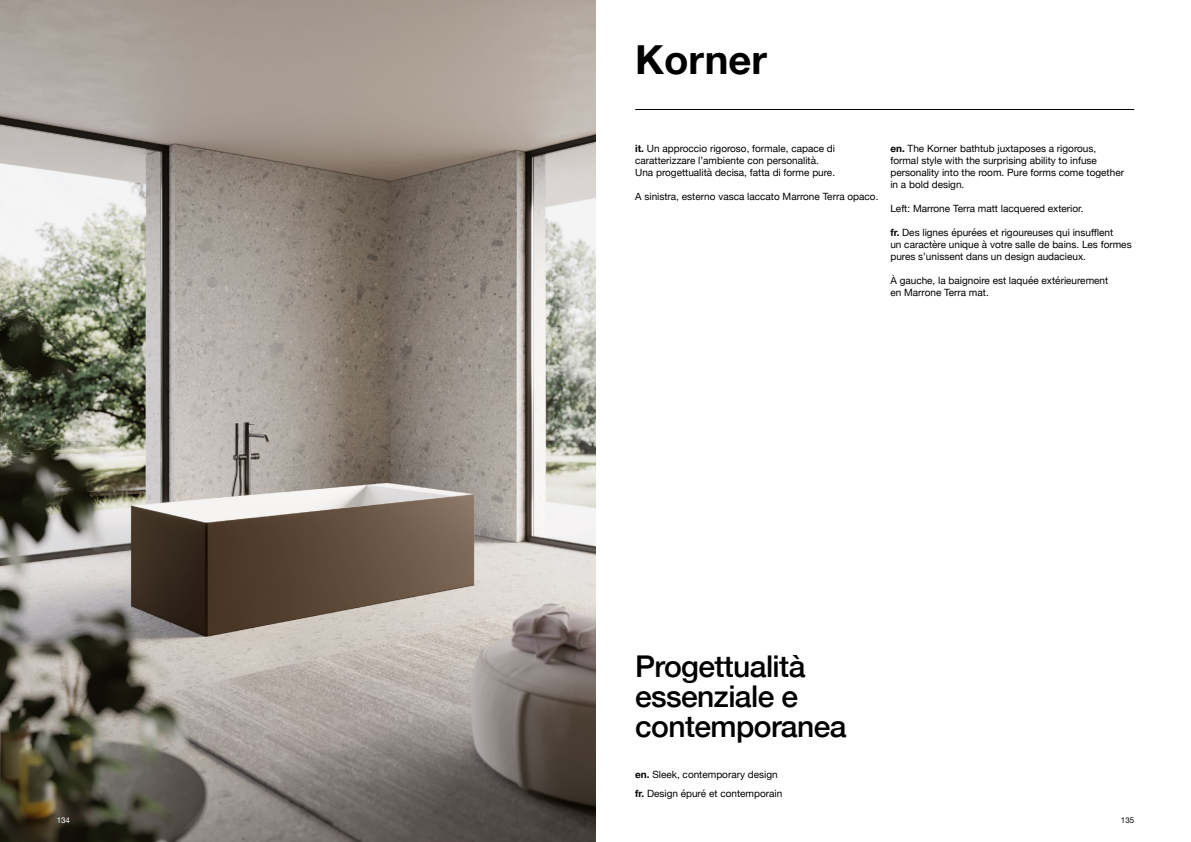
<style>
.page{position:relative;width:1191px;height:842px;background:#fff}
.page>*{position:absolute;margin:0;border:0;box-sizing:border-box;transform-origin:0 0}
.t1{font:700 40px "Helvetica Neue";color:#000}
.t2{font:500 30px/30px "Helvetica Neue";letter-spacing:-.02em;color:#000}
.t3{font:10px/12px "Helvetica Neue";color:#000}
.t4{font:8px "Helvetica Neue";color:#fff}
.t5{font:8px "Helvetica Neue";color:#000}
.s1{font-weight:700}
</style>
<div class="page">
<hr style="left:635px;top:109px;width:499px;height:1px;background:#000">
<img style="left:0;top:0;width:595px;height:842px">
<p class="t1" style="left:635px;top:28px;width:133px">Korner</p>
<p class="t3" style="left:635px;top:143px;width:201px"><span class="s1">it.</span> Un approccio rigoroso, formale, capace di caratterizzare l’ambiente con personalità.</p>
<p class="t3" style="left:635px;top:167px;width:201px">Una progettualità decisa, fatta di forme pure.</p>
<p class="t3" style="left:635px;top:191px;width:245px">A sinistra, esterno vasca laccato Marrone Terra opaco.</p>
<p class="t3" style="left:890px;top:143px;width:235px"><span class="s1">en.</span> The Korner bathtub juxtaposes a rigorous, formal style with the surprising ability to infuse personality into the room. Pure forms come together in a bold design.</p>
<p class="t3" style="left:890px;top:203px;width:194px">Left: Marrone Terra matt lacquered exterior.</p>
<p class="t3" style="left:890px;top:227px;width:243px"><span class="s1">fr.</span> Des lignes épurées et rigoureuses qui insufflent<br>un caractère unique à votre salle de bains. Les formes pures s’unissent dans un design audacieux.</p>
<p class="t3" style="left:890px;top:275px;width:219px">À gauche, la baignoire est laquée extérieurement en Marrone Terra mat.</p>
<p class="t2" style="left:635px;top:649px;width:213px">Progettualità essenziale e contemporanea</p>
<p class="t3" style="left:635px;top:769px;width:144px"><span class="s1">en.</span> Sleek, contemporary design</p>
<p class="t3" style="left:635px;top:788px;width:149px"><span class="s1">fr.</span> Design épuré et contemporain</p>
<p class="t4" style="left:57px;top:814px;width:15px">134</p>
<p class="t5" style="left:1121px;top:814px;width:15px">135</p>
</div>
